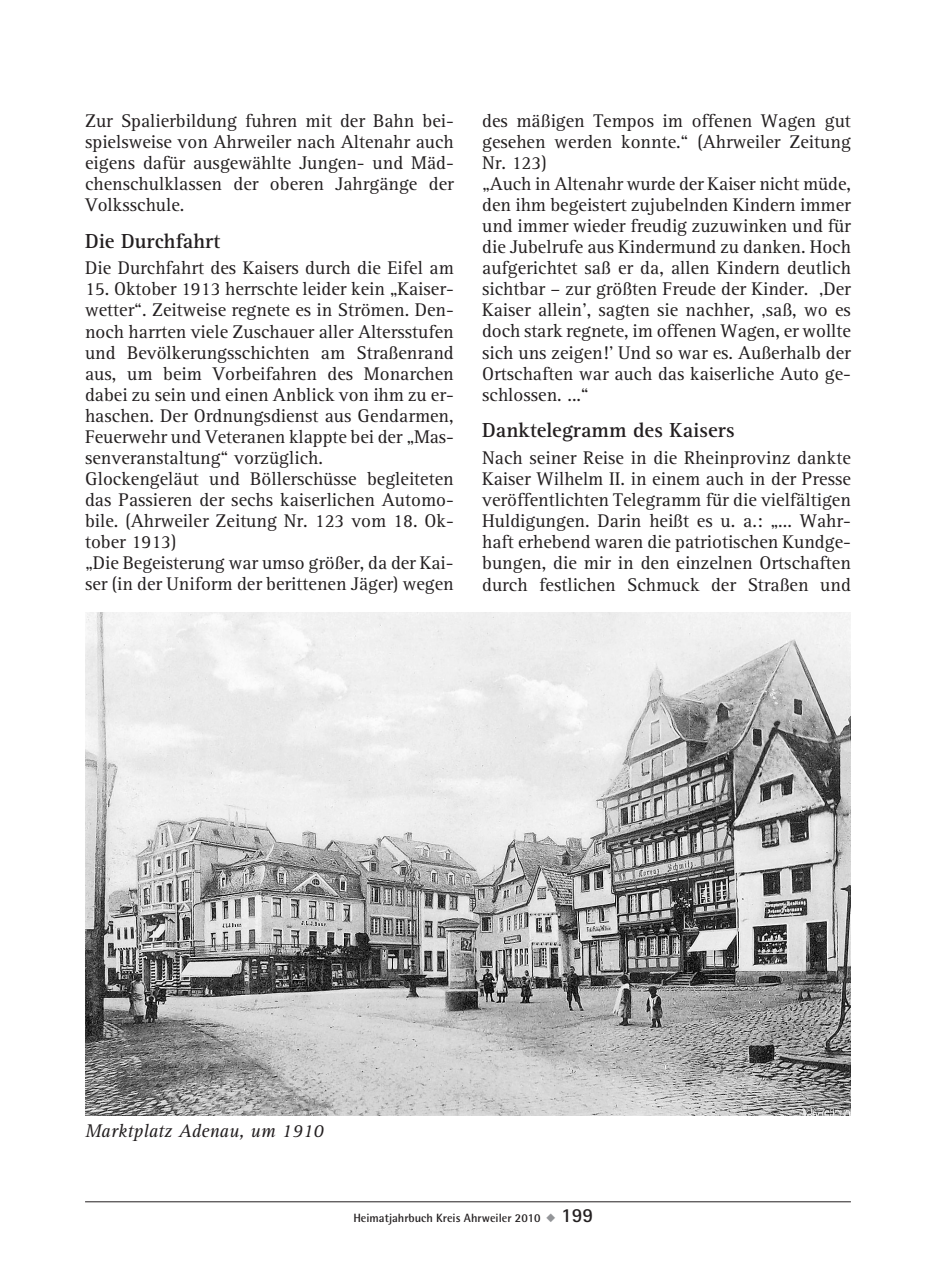
<style>
.page{position:relative;width:936px;height:1276px;background:#fff}
.page>*{position:absolute;margin:0;border:0;box-sizing:border-box;transform-origin:0 0}
.t1{font:700 21px "AT Rotis Serif";color:#231f20}
.t2{font:19px/21px "AT Rotis Serif";color:#231f20;text-align:justify}
.t3{font:italic 19px "AT Rotis Serif";color:#231f20}
.t4{font:700 12px "Rotis Semi Sans";color:#231f20}
.s1{color:#939598}
.s2{font-family:"Rotis Sans Serif";font-size:20px}
</style>
<div class="page">
<hr style="left:85px;top:1201px;width:765px;height:1px;background:#231f20">
<img style="left:85px;top:612px;width:765px;height:503px">
<p class="t2" style="left:85px;top:111px;width:370px">Zur Spalierbildung fuhren mit der Bahn bei&shy;spielsweise von Ahrweiler nach Altenahr auch eigens dafür ausgewählte Jungen- und Mäd&shy;chenschulklassen der oberen Jahrgänge der Volksschule.</p>
<p class="t1" style="left:85px;top:228px;width:137px">Die Durchfahrt</p>
<p class="t2" style="left:85px;top:258px;width:370px">Die Durchfahrt des Kaisers durch die Eifel am</p>
<p class="t2" style="left:85px;top:279px;width:370px;text-align:left">15. Oktober 1913 herrschte leider kein „Kaiser&shy;wetter“. Zeitweise regnete es in Strömen. Den&shy;noch harrten viele Zuschauer aller Altersstufen und Bevölkerungsschichten am Straßenrand aus, um beim Vorbeifahren des Monarchen dabei zu sein und einen Anblick von ihm zu er&shy;haschen. Der Ordnungsdienst aus Gendarmen, Feuerwehr und Veteranen klappte bei der „Mas&shy;senveranstaltung“ vorzüglich.<br>Glockengeläut und Böllerschüsse begleiteten das Passieren der sechs kaiserlichen Automo&shy;bile. (Ahrweiler Zeitung Nr. 123 vom 18. Ok&shy;tober 1913)<br>„Die Begeisterung war umso größer, da der Kai&shy;ser (in der Uniform der berittenen Jäger) wegen</p>
<p class="t2" style="left:482px;top:110px;width:370px;text-align:left">des mäßigen Tempos im offenen Wagen gut gesehen werden konnte.“ (Ahrweiler Zeitung Nr. 123)<br>„Auch in Altenahr wurde der Kaiser nicht müde, den ihm begeistert zujubelnden Kindern immer und immer wieder freudig zuzuwinken und für die Jubelrufe aus Kindermund zu danken. Hoch aufgerichtet saß er da, allen Kindern deutlich sichtbar – zur größten Freude der Kinder. ‚Der Kaiser allein’, sagten sie nachher, ‚saß, wo es doch stark regnete, im offenen Wagen, er wollte sich uns zeigen!’ Und so war es. Außerhalb der Ortschaften war auch das kaiserliche Auto ge&shy;schlossen. ...“</p>
<p class="t1" style="left:482px;top:418px;width:254px">Danktelegramm des Kaisers</p>
<p class="t2" style="left:482px;top:448px;width:370px">Nach seiner Reise in die Rheinprovinz dankte Kaiser Wilhelm II. in einem auch in der Presse veröffentlichten Telegramm für die vielfältigen Huldigungen. Darin heißt es u. a.: „... Wahr&shy;haft erhebend waren die patriotischen Kundge&shy;bungen, die mir in den einzelnen Ortschaften durch festlichen Schmuck der Straßen und</p>
<p class="t3" style="left:85px;top:1120px;width:240px">Marktplatz Adenau, um 1910</p>
<p class="t4" style="left:353px;top:1210px;width:241px">Heimatjahrbuch Kreis Ahrweiler 2010 <span class="s1">◆</span> <span class="s2">199</span></p>
</div>
